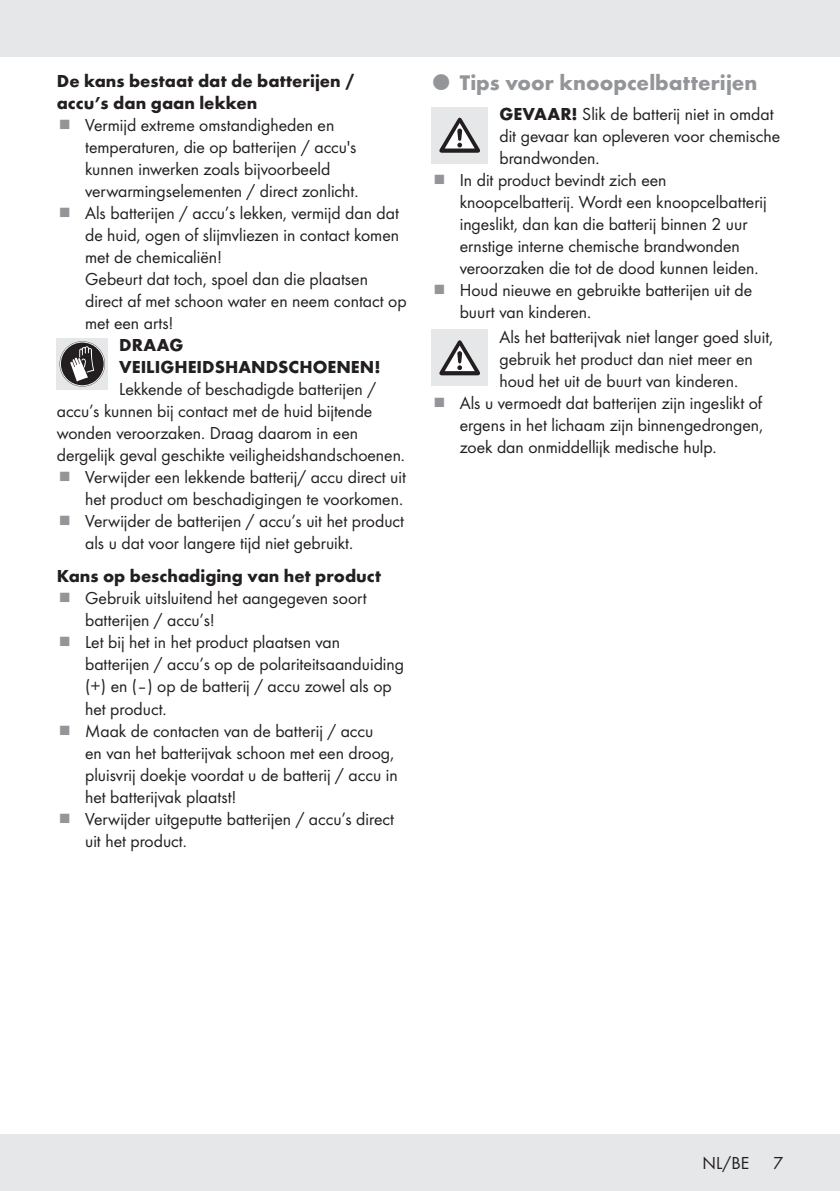
<style>
.page{position:relative;width:840px;height:1191px;background:#fff}
.page>*{position:absolute;margin:0;border:0;box-sizing:border-box;transform-origin:0 0}
.t1{font:700 22px "Futura";color:#939598}
.Body{font:18px/22px "Futura Boo";color:#231f20}
.Indent{font:18px/22px "Futura Boo";color:#231f20}
.Headline-03_SB{font:700 18px/22px "Futura";color:#231f20}
.Body_SB{font:18px/22px "Futura Boo";color:#231f20}
.Body-2{font:700 18px "Futura";color:#231f20}
.s1{font-family:"Futura";font-weight:700}
</style>
<div class="page">
<div style="left:0;top:1134px;width:839px;height:57px;background:#e6e7e9"></div>
<div style="left:0;top:0;width:839px;height:57px;background:#e6e7e9"></div>
<div style="left:57px;top:338px;width:51px;height:51px;background:#e6e7e9"></div>
<svg style="left:60px;top:341px;width:45px;height:45px"></svg>
<div style="left:431px;top:107px;width:57px;height:57px;background:#e6e7e9"></div>
<svg style="left:439px;top:118px;width:40px;height:35px"></svg>
<div style="left:431px;top:329px;width:57px;height:57px;background:#e6e7e9"></div>
<svg style="left:439px;top:340px;width:40px;height:35px"></svg>
<p class="Headline-03_SB" style="left:57px;top:69px;width:299px">De kans bestaat dat de batterijen / accu’s dan gaan lekken</p>
<p class="Body" style="left:85px;top:113px;width:272px">Vermijd extreme omstandigheden en temperaturen, die op batterijen / accu's kunnen inwerken zoals bijvoorbeeld verwarmingselementen / direct zonlicht.</p>
<p class="Body" style="left:85px;top:201px;width:315px;text-align:justify">Als batterijen / accu’s lekken, vermijd dan dat de huid, ogen of slijmvliezen in contact komen met de chemicaliën!</p>
<p class="Indent" style="left:85px;top:267px;width:323px">Gebeurt dat toch, spoel dan die plaatsen direct af met schoon water en neem contact op met een arts!</p>
<p class="Body-2" style="left:119px;top:332px;width:66px">DRAAG</p>
<p class="Body-2" style="left:119px;top:354px;width:262px">VEILIGHEIDSHANDSCHOENEN!</p>
<p class="Body" style="left:119px;top:377px;width:258px">Lekkende of beschadigde batterijen /</p>
<p class="Body" style="left:57px;top:399px;width:317px">accu’s kunnen bij contact met de huid bijtende</p>
<p class="Body" style="left:57px;top:421px;width:303px">wonden veroorzaken. Draag daarom in een</p>
<p class="Body" style="left:57px;top:443px;width:347px">dergelijk geval geschikte veiligheidshandschoenen.</p>
<p class="Body" style="left:85px;top:465px;width:322px">Verwijder een lekkende batterij/ accu direct uit het product om beschadigingen te voorkomen.</p>
<p class="Body" style="left:85px;top:509px;width:320px">Verwijder de batterijen / accu’s uit het product als u dat voor langere tijd niet gebruikt.</p>
<p class="Headline-03_SB" style="left:57px;top:564px;width:325px">Kans op beschadiging van het product</p>
<p class="Body" style="left:85px;top:586px;width:283px">Gebruik uitsluitend het aangegeven soort batterijen / accu’s!</p>
<p class="Body" style="left:85px;top:630px;width:320px">Let bij het in het product plaatsen van batterijen / accu’s op de polariteitsaanduiding (+) en (–) op de batterij / accu zowel als op het product.</p>
<p class="Body" style="left:85px;top:718px;width:314px">Maak de contacten van de batterij / accu<br>en van het batterijvak schoon met een droog, pluisvrij doekje voordat u de batterij / accu in het batterijvak plaatst!</p>
<p class="Body" style="left:85px;top:806px;width:310px">Verwijder uitgeputte batterijen / accu’s direct uit het product.</p>
<p class="t1" style="left:459px;top:66px;width:299px">Tips voor knoopcelbatterijen</p>
<p class="Body_SB" style="left:499px;top:102px;width:282px"><span class="s1">GEVAAR!</span> Slik de batterij niet in omdat dit gevaar kan opleveren voor chemische brandwonden.</p>
<p class="Body" style="left:459px;top:168px;width:308px">In dit product bevindt zich een knoopcelbatterij. Wordt een knoopcelbatterij ingeslikt, dan kan die batterij binnen 2 uur ernstige interne chemische brandwonden veroorzaken die tot de dood kunnen leiden.</p>
<p class="Body" style="left:459px;top:278px;width:294px">Houd nieuwe en gebruikte batterijen uit de buurt van kinderen.</p>
<p class="Body" style="left:499px;top:325px;width:275px">Als het batterijvak niet langer goed sluit, gebruik het product dan niet meer en houd het uit de buurt van kinderen.</p>
<p class="Body" style="left:459px;top:391px;width:305px;text-align:justify">Als u vermoedt dat batterijen zijn ingeslikt of ergens in het lichaam zijn binnengedrongen, zoek dan onmiddellijk medische hulp.</p>
<p class="Body" style="left:702px;top:1151px;width:48px">NL/BE</p>
<p class="Body" style="left:772px;top:1151px;width:11px">7</p>
</div>
